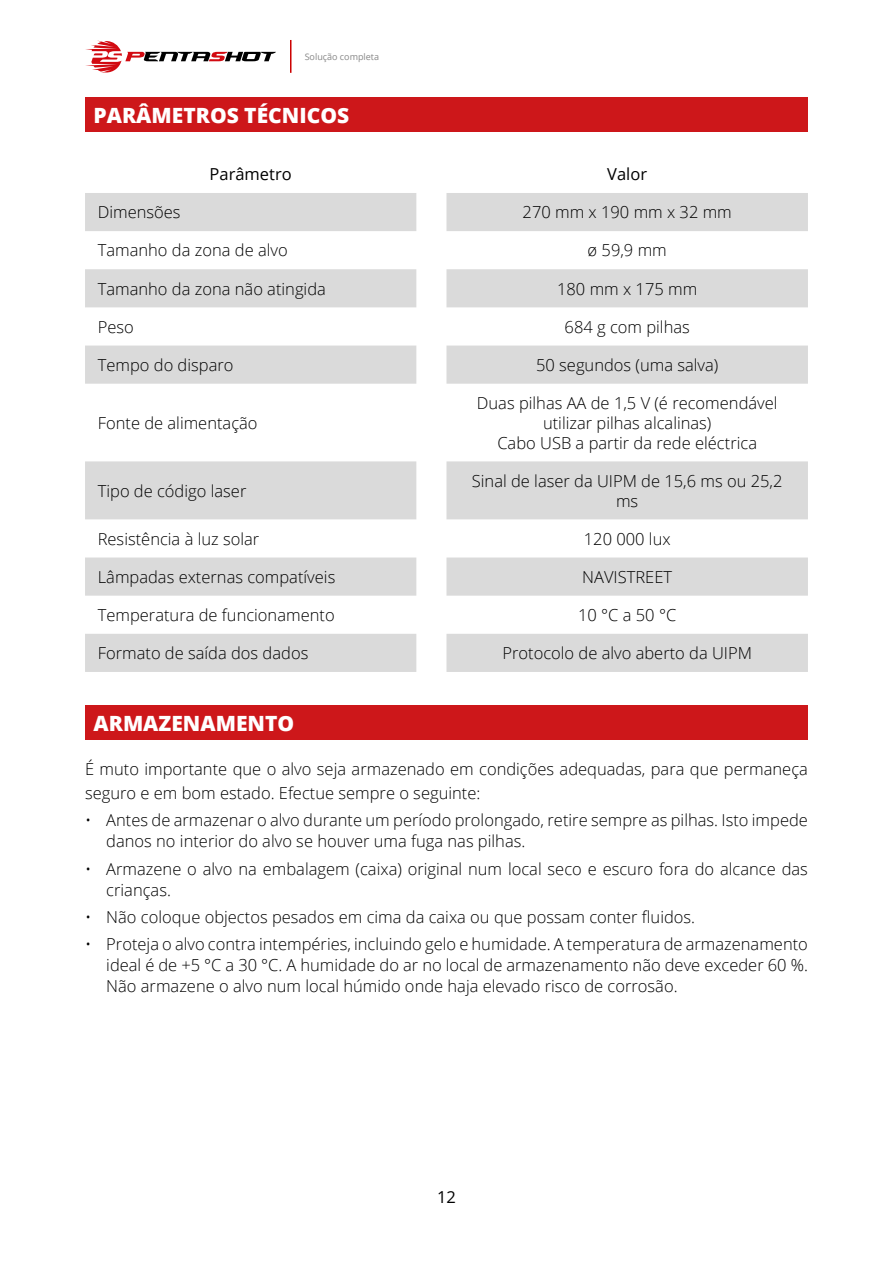
<style>
.page{position:relative;width:893px;height:1263px;background:#fff}
.page>*{position:absolute;margin:0;border:0;box-sizing:border-box;transform-origin:0 0}
.t1{font:800 21px "Open Sans";color:#fff}
.t2{font:300 16.5px/21px "Open Sans";color:#000}
.t3{font:16.5px "Open Sans";color:#000}
.t4{font:9px "Open Sans";color:#878787}
</style>
<div class="page">
<hr style="left:290px;top:40px;width:1px;height:33px;background:#c00">
<svg style="left:85px;top:40px;width:191px;height:33px"></svg>
<div style="left:85px;top:98px;width:723px;height:34px;background:#cd171a"></div>
<svg style="left:85px;top:193px;width:723px;height:479px"></svg>
<div style="left:85px;top:706px;width:723px;height:34px;background:#cd171a"></div>
<p class="t4" style="left:305px;top:50px;width:76px">Solução completa</p>
<p class="t1" style="left:94px;top:99px;width:257px">PARÂMETROS TÉCNICOS</p>
<p class="t3" style="left:210px;top:163px;width:84px">Parâmetro</p>
<p class="t3" style="left:607px;top:163px;width:41px">Valor</p>
<p class="t2" style="left:98px;top:201px;width:84px">Dimensões</p>
<p class="t2" style="left:523px;top:201px;width:211px">270 mm x 190 mm x 32 mm</p>
<p class="t2" style="left:98px;top:240px;width:191px">Tamanho da zona de alvo</p>
<p class="t2" style="left:588px;top:240px;width:81px">ø 59,9 mm</p>
<p class="t2" style="left:98px;top:278px;width:230px">Tamanho da zona não atingida</p>
<p class="t2" style="left:557px;top:278px;width:142px">180 mm x 175 mm</p>
<p class="t2" style="left:98px;top:316px;width:38px">Peso</p>
<p class="t2" style="left:565px;top:316px;width:127px">684 g com pilhas</p>
<p class="t2" style="left:98px;top:354px;width:137px">Tempo do disparo</p>
<p class="t2" style="left:536px;top:354px;width:184px">50 segundos (uma salva)</p>
<p class="t2" style="left:98px;top:412px;width:161px">Fonte de alimentação</p>
<p class="t2" style="left:477px;top:393px;width:302px;line-height:19.8px;text-align:center">Duas pilhas AA de 1,5 V (é recomendável utilizar pilhas alcalinas)<br>Cabo USB a partir da rede eléctrica</p>
<p class="t2" style="left:98px;top:480px;width:150px">Tipo de código laser</p>
<p class="t2" style="left:472px;top:470px;width:312px;line-height:19.8px;text-align:center">Sinal de laser da UIPM de 15,6 ms ou 25,2 ms</p>
<p class="t2" style="left:98px;top:528px;width:163px">Resistência à luz solar</p>
<p class="t2" style="left:584px;top:528px;width:88px">120 000 lux</p>
<p class="t2" style="left:98px;top:566px;width:239px">Lâmpadas externas compatíveis</p>
<p class="t2" style="left:582px;top:566px;width:91px">NAVISTREET</p>
<p class="t2" style="left:98px;top:604px;width:238px">Temperatura de funcionamento</p>
<p class="t2" style="left:578px;top:604px;width:100px">10 °C a 50 °C</p>
<p class="t2" style="left:98px;top:642px;width:212px">Formato de saída dos dados</p>
<p class="t2" style="left:502px;top:642px;width:251px">Protocolo de alvo aberto da UIPM</p>
<p class="t1" style="left:94px;top:707px;width:202px">ARMAZENAMENTO</p>
<p class="t2" style="left:85px;top:756px;width:724px;line-height:24px">É muto importante que o alvo seja armazenado em condições adequadas, para que permaneça seguro e em bom estado. Efectue sempre o seguinte:</p>
<p class="t2" style="left:106px;top:809px;width:703px;text-indent:-21px">• Antes de armazenar o alvo durante um período prolongado, retire sempre as pilhas. Isto impede danos no interior do alvo se houver uma fuga nas pilhas.</p>
<p class="t2" style="left:106px;top:857px;width:703px;text-indent:-21px">• Armazene o alvo na embalagem (caixa) original num local seco e escuro fora do alcance das crianças.</p>
<p class="t2" style="left:85px;top:906px;width:612px">• Não coloque objectos pesados em cima da caixa ou que possam conter fluidos.</p>
<p class="t2" style="left:106px;top:933px;width:703px;text-align:justify;text-indent:-21px">• Proteja o alvo contra intempéries, incluindo gelo e humidade. A temperatura de armazenamento ideal é de +5 °C a 30 °C. A humidade do ar no local de armazenamento não deve exceder 60 %.<br>Não armazene o alvo num local húmido onde haja elevado risco de corrosão.</p>
<p class="t3" style="left:437px;top:1185px;width:20px">12</p>
</div>
